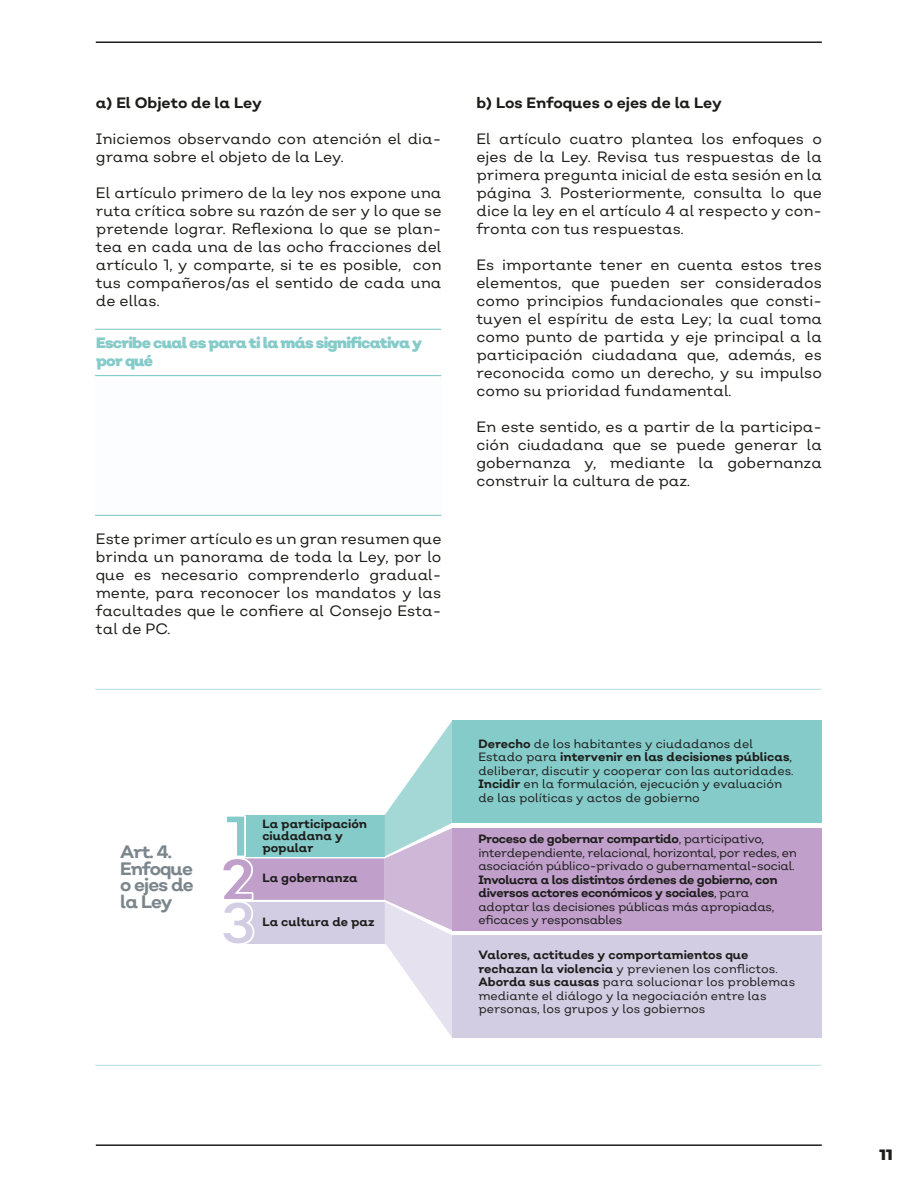
<style>
.page{position:relative;width:918px;height:1188px;background:#fff}
.page>*{position:absolute;margin:0;border:0;box-sizing:border-box;transform-origin:0 0}
.t1{font:700 58.2px "Nutmeg";color:#84cbc9}
.t2{font:700 58.2px "Nutmeg";color:#c09fcb}
.t3{font:700 58.2px "Nutmeg";color:#d3cde3}
.t4{font:700 18px/16.5px "Nutmeg";letter-spacing:-.05em;color:#7b868c}
.t5{font:15px/18px "Nutmeg";color:#1d1d1b;text-align:justify}
.t6{font:900 15px/18px "Nutmeg";letter-spacing:-.05em;color:#84cbc9}
.t7{font:700 15px "Nutmeg";color:#1d1d1b}
.t8{font:900 15px "Nutmeg";color:#1d1d1b}
.t9{font:12px/13.5px "Nutmeg";color:#1d1d1b}
.t10{font:700 12px/13.5px "Nutmeg";letter-spacing:-.025em;color:#1d1d1b}
.t11{font:12px/13.5px "Nutmeg";letter-spacing:-.025em;color:#1d1d1b}
.t12{font:700 12px/12px "Nutmeg";color:#1d1d1b}
.s1{font-weight:700}
.s2{font-weight:400}
</style>
<div class="page">
<hr style="left:96px;top:1144px;width:726px;height:2px;background:#1d1d1b">
<hr style="left:96px;top:41px;width:726px;height:2px;background:#1d1d1b">
<div style="left:95px;top:376px;width:347px;height:139px;background:#fbfdfe"></div>
<hr style="left:95px;top:329px;width:346px;height:1px;background:#84cbc9">
<hr style="left:95px;top:375px;width:346px;height:1px;background:#84cbc9">
<hr style="left:95px;top:515px;width:346px;height:1px;background:#84cbc9">
<div style="left:452px;top:721px;width:370px;height:102px;background:#84cbc9"></div>
<div style="left:452px;top:828px;width:370px;height:102px;background:#c09fcb"></div>
<div style="left:452px;top:935px;width:370px;height:102px;background:#d3cde3"></div>
<svg style="left:231px;top:721px;width:221px;height:316px"></svg>
<hr style="left:95px;top:689px;width:727px;height:1px;background:#b7dde2">
<hr style="left:95px;top:1065px;width:727px;height:1px;background:#b7dde2">
<p class="t7" style="left:96px;top:93px;width:168px">a) El Objeto de la Ley</p>
<p class="t5" style="left:96px;top:129px;width:347px">Iniciemos observando con atención el dia&shy;grama sobre el objeto de la Ley.</p>
<p class="t5" style="left:96px;top:183px;width:347px">El artículo primero de la ley nos expone una ruta crítica sobre su razón de ser y lo que se pretende lograr. Reflexiona lo que se plan&shy;tea en cada una de las ocho fracciones del artículo 1, y comparte, si te es posible, con tus compañeros/as el sentido de cada una de ellas.</p>
<p class="t6" style="left:96px;top:334px;width:328px">Escribe cual es para ti la más significativa y por qué</p>
<p class="t5" style="left:96px;top:529px;width:347px">Este primer artículo es un gran resumen que brinda un panorama de toda la Ley, por lo que es necesario comprenderlo gradual&shy;mente, para reconocer los mandatos y las facultades que le confiere al Consejo Esta&shy;tal de PC.</p>
<p class="t7" style="left:477px;top:93px;width:247px">b) Los Enfoques o ejes de la Ley</p>
<p class="t5" style="left:477px;top:129px;width:347px">El artículo cuatro plantea los enfoques o ejes de la Ley. Revisa tus respuestas de la primera pregunta inicial de esta sesión en la página 3. Posteriormente, consulta lo que dice la ley en el artículo 4 al respecto y con&shy;fronta con tus respuestas.</p>
<p class="t5" style="left:477px;top:255px;width:347px">Es importante tener en cuenta estos tres elementos, que pueden ser considerados como principios fundacionales que consti&shy;tuyen el espíritu de esta Ley; la cual toma como punto de partida y eje principal a la participación ciudadana que, además, es reconocida como un derecho, y su impulso como su prioridad fundamental.</p>
<p class="t5" style="left:477px;top:417px;width:347px">En este sentido, es a partir de la participa&shy;ción ciudadana que se puede generar la gobernanza y, mediante la gobernanza construir la cultura de paz.</p>
<p class="t4" style="left:120px;top:844px;width:75px">Art. 4.<br>Enfoque o ejes de la Ley</p>
<h1 class="t1" style="left:226px;top:798px;width:26px">1</h1>
<h1 class="t2" style="left:220px;top:842px;width:36px">2</h1>
<h1 class="t3" style="left:220px;top:885px;width:36px">3</h1>
<p class="t12" style="left:262px;top:817px;width:106px">La participación ciudadana y popular</p>
<p class="t12" style="left:262px;top:872px;width:97px">La gobernanza</p>
<p class="t12" style="left:262px;top:916px;width:114px">La cultura de paz</p>
<p class="t9" style="left:478px;top:737px;width:317px"><span class="s1">Derecho</span> de los habitantes y ciudadanos del Estado para <span class="s1">intervenir en las decisiones públicas</span>, deliberar, discutir y cooperar con las autoridades.<br><span class="s1">Incidir</span> en la formulación, ejecución y evaluación de las políticas y actos de gobierno</p>
<p class="t11" style="left:478px;top:832px;width:320px"><span class="s1">Proceso de gobernar compartido</span>, participativo, interdependiente, relacional, horizontal, por redes, en asociación público-privado o gubernamental-social.</p>
<p class="t10" style="left:478px;top:872px;width:301px">Involucra a los distintos órdenes de gobierno, con diversos actores económicos y sociales<span class="s2">, para adoptar las decisiones públicas más apropiadas, eficaces y responsables</span></p>
<p class="t9" style="left:478px;top:948px;width:318px"><span class="s1">Valores, actitudes y comportamientos que rechazan la violencia</span> y previenen los conflictos.<br><span class="s1">Aborda sus causas</span> para solucionar los problemas mediante el diálogo y la negociación entre las personas, los grupos y los gobiernos</p>
<p class="t8" style="left:880px;top:1145px;width:15px">11</p>
</div>
